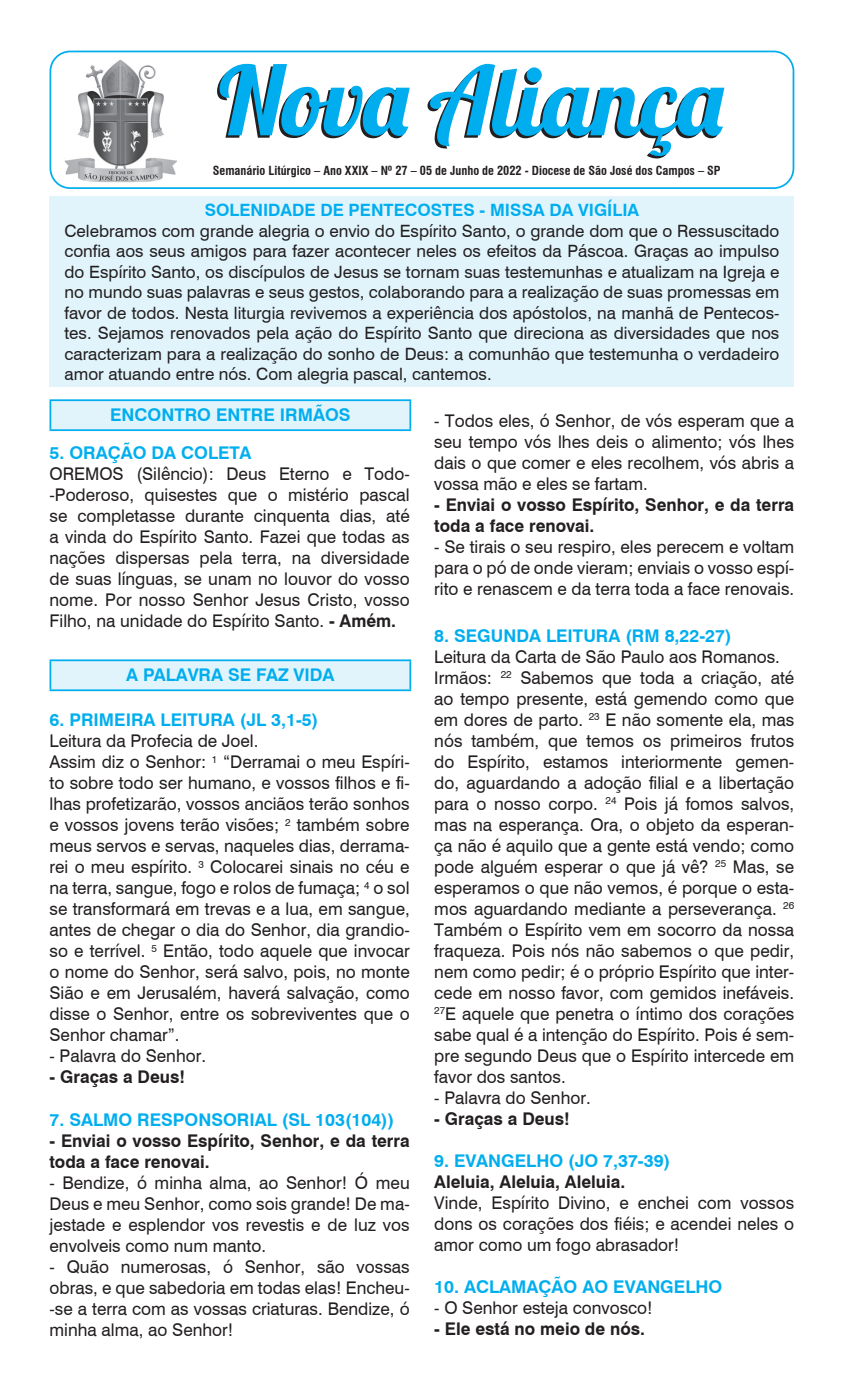
<style>
.page{position:relative;width:844px;height:1389px;background:#fff}
.page>*{position:absolute;margin:0;border:0;box-sizing:border-box;transform-origin:0 0}
.t1{font:95.2px "Lobster 1.4";color:#00aeef}
.t2{font:17.5px/21px "Swiss 721 BT";color:#231f20;text-align:justify}
.t3{font:700 17.5px "Swiss 721 BT";color:#00aeef}
.t4{font:700 17.5px/21px "Swiss 721 BT";color:#231f20}
.t5{font:16.97px/20.5px "Swiss 721 BT";color:#231f20;text-align:justify}
.t6{font:700 16.97px "Swiss 721 BT";color:#00aeef}
.t7{font:700 condensed 12.25px "Swiss 721 BT";color:#231f20}
.s1{font-weight:700}
</style>
<div class="page">
<div style="left:49px;top:51px;width:745px;height:138px;border:2px solid #00aeef;border-radius:20px"></div>
<img style="left:64px;top:60px;width:113px;height:122px">
<div style="left:50px;top:197px;width:744px;height:190px;background:#e1f4fc"></div>
<div style="left:50px;top:400px;width:360px;height:30px;background:#e1f4fc"></div>
<hr style="left:49px;top:399px;width:362px;height:2px;background:#00aeef">
<hr style="left:49px;top:401px;width:2px;height:28px;background:#00aeef">
<hr style="left:409px;top:401px;width:2px;height:28px;background:#00aeef">
<hr style="left:49px;top:429px;width:362px;height:2px;background:#00aeef">
<div style="left:50px;top:660px;width:360px;height:30px;background:#e1f4fc"></div>
<hr style="left:49px;top:659px;width:362px;height:2px;background:#00aeef">
<hr style="left:49px;top:661px;width:2px;height:28px;background:#00aeef">
<hr style="left:409px;top:661px;width:2px;height:28px;background:#00aeef">
<hr style="left:49px;top:689px;width:362px;height:2px;background:#00aeef">
<h1 class="t1" style="left:219px;top:40px;width:505px">Nova Aliança</h1>
<p class="t7" style="left:213px;top:163px;width:509px">Semanário Litúrgico – Ano XXIX – Nº 27 – 05 de Junho de 2022 - Diocese de São José dos Campos – SP</p>
<p class="t6" style="left:205px;top:200px;width:436px">SOLENIDADE DE PENTECOSTES - MISSA DA VIGÍLIA</p>
<p class="t5" style="left:64px;top:220px;width:716px">Celebramos com grande alegria o envio do Espírito Santo, o grande dom que o Ressuscitado confia aos seus amigos para fazer acontecer neles os efeitos da Páscoa. Graças ao impulso do Espírito Santo, os discípulos de Jesus se tornam suas testemunhas e atualizam na Igreja e no mundo suas palavras e seus gestos, colaborando para a realização de suas promessas em favor de todos. Nesta liturgia revivemos a experiência dos apóstolos, na manhã de Pentecos&shy;tes. Sejamos renovados pela ação do Espírito Santo que direciona as diversidades que nos caracterizam para a realização do sonho de Deus: a comunhão que testemunha o verdadeiro amor atuando entre nós. Com alegria pascal, cantemos.</p>
<p class="t3" style="left:110px;top:404px;width:242px">ENCONTRO ENTRE IRMÃOS</p>
<p class="t3" style="left:49px;top:442px;width:203px">5. ORAÇÃO DA COLETA</p>
<p class="t2" style="left:49px;top:463px;width:361px">OREMOS (Silêncio): Deus Eterno e Todo--Poderoso, quisestes que o mistério pascal se completasse durante cinquenta dias, até a vinda do Espírito Santo. Fazei que todas as nações dispersas pela terra, na diversidade de suas línguas, se unam no louvor do vosso nome. Por nosso Senhor Jesus Cristo, vosso Filho, na unidade do Espírito Santo. <span class="s1">- Amém.</span></p>
<p class="t3" style="left:126px;top:664px;width:210px">A PALAVRA SE FAZ VIDA</p>
<p class="t3" style="left:49px;top:709px;width:270px">6. PRIMEIRA LEITURA (JL 3,1-5)</p>
<p class="t2" style="left:49px;top:730px;width:361px;text-align:left">Leitura da Profecia de Joel.<br>Assim diz o Senhor: <sup>1</sup> “Derramai o meu Espíri&shy;to sobre todo ser humano, e vossos filhos e fi&shy;lhas profetizarão, vossos anciãos terão sonhos e vossos jovens terão visões; <sup>2</sup> também sobre meus servos e servas, naqueles dias, derrama&shy;rei o meu espírito. <sup>3</sup> Colocarei sinais no céu e na terra, sangue, fogo e rolos de fumaça; <sup>4</sup> o sol se transformará em trevas e a lua, em sangue, antes de chegar o dia do Senhor, dia grandio&shy;so e terrível. <sup>5</sup> Então, todo aquele que invocar o nome do Senhor, será salvo, pois, no monte Sião e em Jerusalém, haverá salvação, como disse o Senhor, entre os sobreviventes que o Senhor chamar”.</p>
<p class="t2" style="left:49px;top:1045px;width:158px">- Palavra do Senhor.</p>
<p class="t4" style="left:49px;top:1066px;width:137px">- Graças a Deus!</p>
<p class="t3" style="left:49px;top:1109px;width:346px">7. SALMO RESPONSORIAL (SL 103(104))</p>
<p class="t4" style="left:49px;top:1130px;width:361px">- Enviai o vosso Espírito, Senhor, e da terra toda a face renovai.</p>
<p class="t2" style="left:49px;top:1172px;width:361px">- Bendize, ó minha alma, ao Senhor! Ó meu Deus e meu Senhor, como sois grande! De ma&shy;jestade e esplendor vos revestis e de luz vos envolveis como num manto.</p>
<p class="t2" style="left:49px;top:1256px;width:361px">- Quão numerosas, ó Senhor, são vossas obras, e que sabedoria em todas elas! Encheu--se a terra com as vossas criaturas. Bendize, ó minha alma, ao Senhor!</p>
<p class="t2" style="left:434px;top:411px;width:361px">- Todos eles, ó Senhor, de vós esperam que a seu tempo vós lhes deis o alimento; vós lhes dais o que comer e eles recolhem, vós abris a vossa mão e eles se fartam.</p>
<p class="t4" style="left:434px;top:495px;width:361px">- Enviai o vosso Espírito, Senhor, e da terra toda a face renovai.</p>
<p class="t2" style="left:434px;top:537px;width:361px">- Se tirais o seu respiro, eles perecem e voltam para o pó de onde vieram; enviais o vosso espí&shy;rito e renascem e da terra toda a face renovais.</p>
<p class="t3" style="left:434px;top:625px;width:299px">8. SEGUNDA LEITURA (RM 8,22-27)</p>
<p class="t2" style="left:434px;top:646px;width:361px;text-align:left">Leitura da Carta de São Paulo aos Romanos.<br>Irmãos: <sup>22</sup> Sabemos que toda a criação, até ao tempo presente, está gemendo como que em dores de parto. <sup>23</sup> E não somente ela, mas nós também, que temos os primeiros frutos do Espírito, estamos interiormente gemen&shy;do, aguardando a adoção filial e a libertação para o nosso corpo. <sup>24</sup> Pois já fomos salvos, mas na esperança. Ora, o objeto da esperan&shy;ça não é aquilo que a gente está vendo; como pode alguém esperar o que já vê? <sup>25</sup> Mas, se esperamos o que não vemos, é porque o esta&shy;mos aguardando mediante a perseverança. <sup>26<br></sup>Também o Espírito vem em socorro da nossa fraqueza. Pois nós não sabemos o que pedir, nem como pedir; é o próprio Espírito que inter&shy;cede em nosso favor, com gemidos inefáveis.<br><sup>27</sup>E aquele que penetra o íntimo dos corações sabe qual é a intenção do Espírito. Pois é sem&shy;pre segundo Deus que o Espírito intercede em favor dos santos.</p>
<p class="t2" style="left:434px;top:1087px;width:158px">- Palavra do Senhor.</p>
<p class="t4" style="left:434px;top:1108px;width:137px">- Graças a Deus!</p>
<p class="t3" style="left:434px;top:1150px;width:237px">9. EVANGELHO (JO 7,37-39)</p>
<p class="t4" style="left:434px;top:1171px;width:192px">Aleluia, Aleluia, Aleluia.</p>
<p class="t2" style="left:434px;top:1192px;width:361px">Vinde, Espírito Divino, e enchei com vossos dons os corações dos fiéis; e acendei neles o amor como um fogo abrasador!</p>
<p class="t3" style="left:434px;top:1276px;width:289px">10. ACLAMAÇÃO AO EVANGELHO</p>
<p class="t2" style="left:434px;top:1297px;width:220px">- O Senhor esteja convosco!</p>
<p class="t4" style="left:434px;top:1318px;width:212px">- Ele está no meio de nós.</p>
</div>
